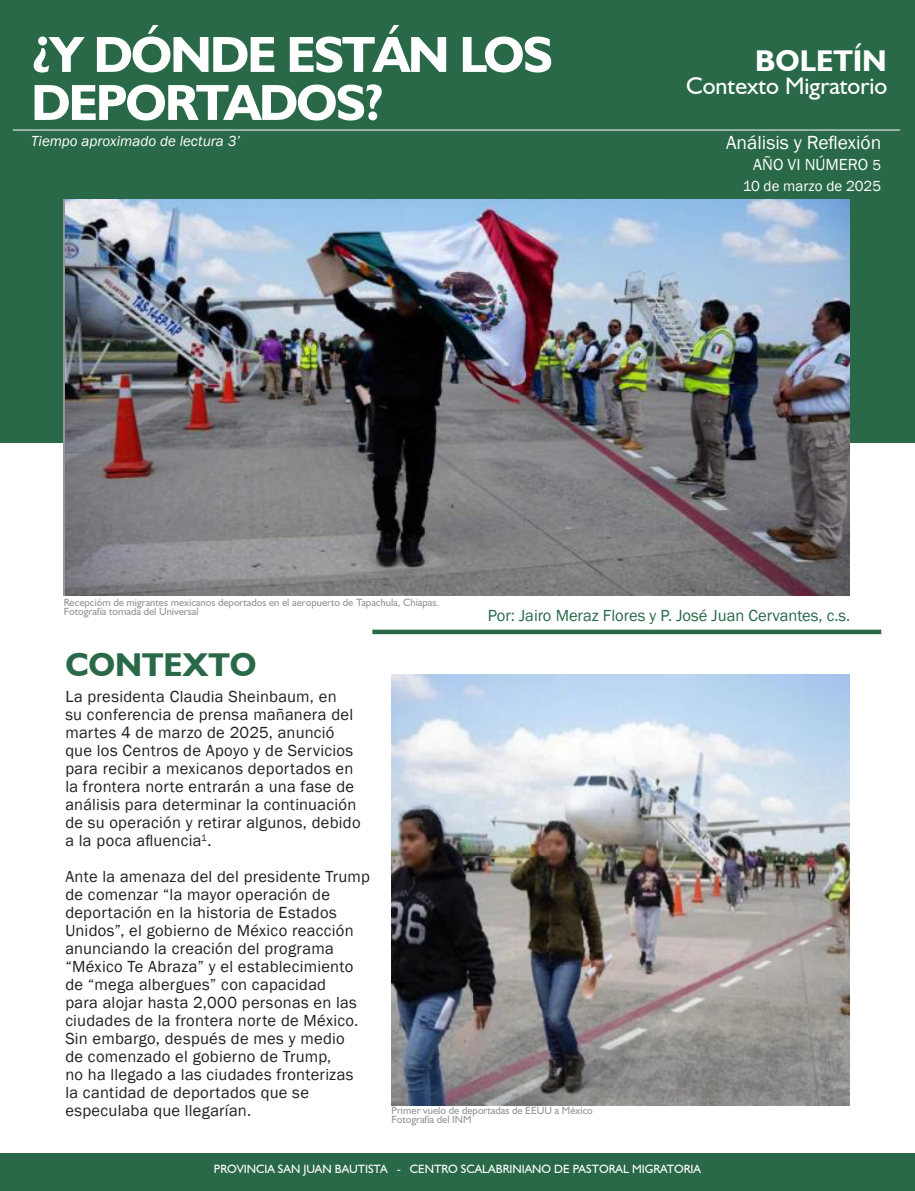
<style>
.page{position:relative;width:915px;height:1191px;background:#fff}
.page>*{position:absolute;margin:0;border:0;box-sizing:border-box;transform-origin:0 0}
.Body_Text_Right_Whit{font:700 51px/48px "Humanist 521 BT";letter-spacing:-.04em;color:#fff}
.t1{font:700 33px "Humanist 521 BT";color:#296948}
.Body_Text_Right{font:700 30px "Humanist 521 BT";color:#fff}
.t2{font:24px "Humanist 521 BT";color:#fff}
.Body_Text_Right-2{font:19.5px "Franklin Gothic";color:#fff}
.Body_Text{font:16.5px/18px "Franklin Gothic";letter-spacing:.015em;color:#231f20}
.t3{font:16.5px "Franklin Gothic";color:#296948}
.Body_Text_Right-3{font:16.5px "Franklin Gothic";color:#fff}
.Body_Text-2{font:italic 15px "Franklin Gothic";color:#fff}
.Body_Text-3{font:15px "Franklin Gothic";color:#fff}
.Body_Text-4{font:12px "Humanist 521 BT";color:#fff}
.Body_Text-5{font:10.5px/9px "Humanist 521 BT";color:#939598}
.s1{font-size:15px}
</style>
<div class="page">
<div style="left:0;top:0;width:914px;height:442px;background:#296948"></div>
<div style="left:0;top:1153px;width:914px;height:38px;background:#296948"></div>
<hr style="left:13px;top:130px;width:886px;height:1px;background:#fff">
<div style="left:372px;top:629px;width:508px;height:5px;background:#296948"></div>
<img style="left:391px;top:674px;width:457px;height:432px">
<img style="left:65px;top:199px;width:783px;height:396px">
<p class="Body_Text_Right_Whit" style="left:31px;top:29px;width:523px">¿Y DÓNDE ESTÁN LOS<br>DEPORTADOS?</p>
<p class="Body_Text-2" style="left:31px;top:132px;width:210px">Tiempo aproximado de lectura 3’</p>
<p class="Body_Text_Right" style="left:755px;top:42px;width:133px">BOLETÍN</p>
<h5 class="t2" style="left:685px;top:71px;width:202px">Contexto Migratorio</h5>
<p class="Body_Text_Right-2" style="left:725px;top:131px;width:157px">Análisis y Reflexión</p>
<p class="Body_Text_Right-3" style="left:753px;top:154px;width:129px">AÑO VI NÚMERO <span class="s1">5</span></p>
<p class="Body_Text-3" style="left:742px;top:177px;width:140px">10 de marzo de 2025</p>
<p class="Body_Text-5" style="left:64px;top:598px;width:376px">Recepcióm de migrantes mexicanos deportados en el aeropuerto de Tapachula, Chiapas.<br>Fotografía tomada del Universal</p>
<h4 class="t1" style="left:65px;top:644px;width:193px">CONTEXTO</h4>
<h4 class="t3" style="left:487px;top:605px;width:364px">Por: Jairo Meraz Flores y P. José Juan Cervantes, c.s.</h4>
<p class="Body_Text" style="left:65px;top:688px;width:296px">La presidenta Claudia Sheinbaum, en<br>su conferencia de prensa mañanera del martes 4 de marzo de 2025, anunció que los Centros de Apoyo y de Servicios para recibir a mexicanos deportados en la frontera norte entrarán a una fase de análisis para determinar la continuación de su operación y retirar algunos, debido a la poca afluencia<sup>1</sup>.</p>
<p class="Body_Text" style="left:65px;top:868px;width:306px">Ante la amenaza del del presidente Trump de comenzar “la mayor operación de deportación en la historia de Estados Unidos”, el gobierno de México reacción anunciando la creación del programa “México Te Abraza” y el establecimiento de “mega albergues” con capacidad<br>para alojar hasta 2,000 personas en las ciudades de la frontera norte de México.<br>Sin embargo, después de mes y medio<br>de comenzado el gobierno de Trump,<br>no ha llegado a las ciudades fronterizas la cantidad de deportados que se especulaba que llegarían.</p>
<p class="Body_Text-5" style="left:391px;top:1105px;width:203px">Primer vuelo de deportadas de EEUU a México<br>Fotografía del INM</p>
<p class="Body_Text-4" style="left:214px;top:1161px;width:488px">PROVINCIA SAN JUAN BAUTISTA - CENTRO SCALABRINIANO DE PASTORAL MIGRATORIA</p>
</div>
